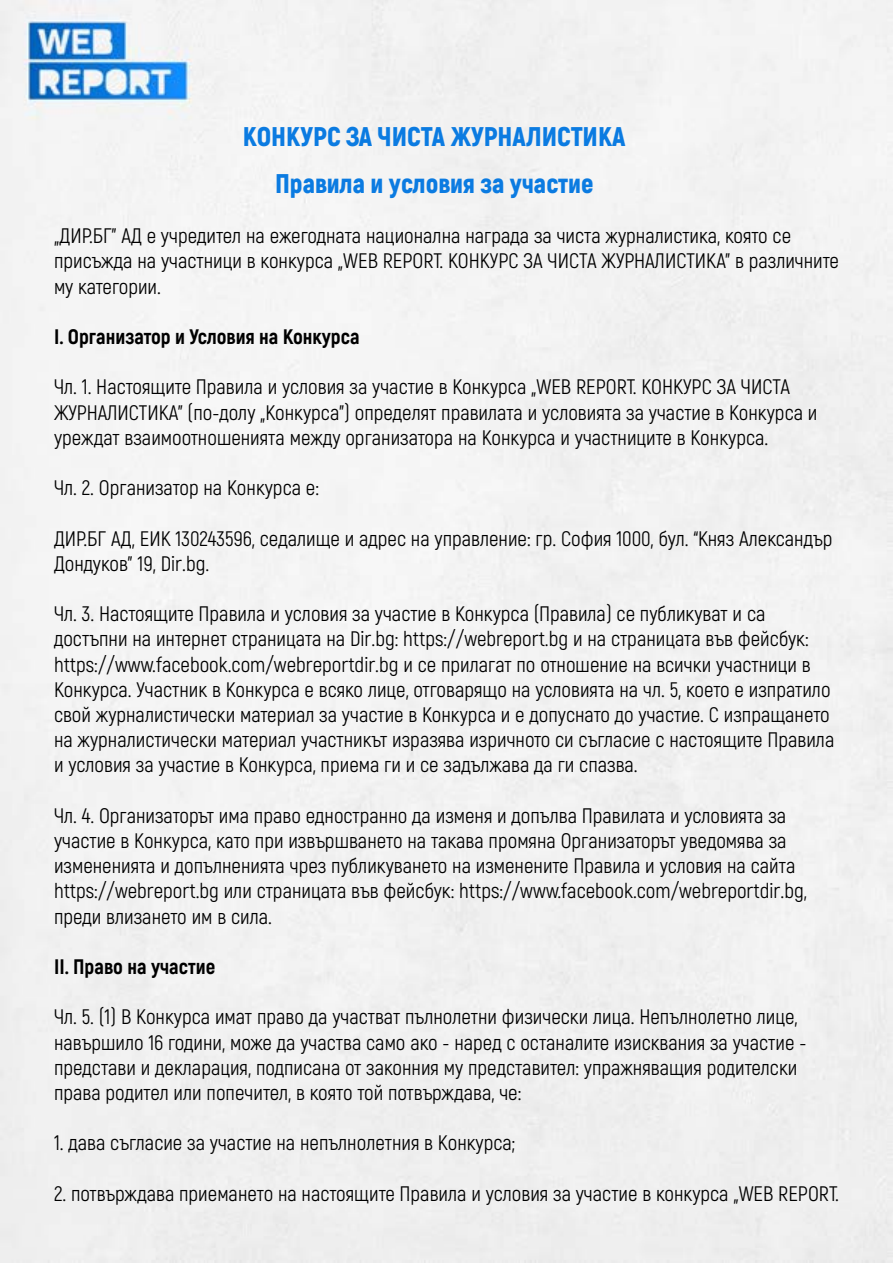
<style>
.page{position:relative;width:893px;height:1263px;background:#f2f2f2}
.page>*{position:absolute;margin:0;border:0;box-sizing:border-box;transform-origin:0 0}
.t1{font:900 27px "Akrobat";color:#0b7be1}
.t2{font:21px/25.2px "Akrobat";color:#000}
.t3{font:800 21px "Akrobat";color:#000}
</style>
<div class="page">
<p class="t1" style="left:243px;top:119px;width:384px">КОНКУРС ЗА ЧИСТА ЖУРНАЛИСТИКА</p>
<p class="t1" style="left:275px;top:166px;width:320px">Правила и условия за участие</p>
<p class="t2" style="left:54px;top:223px;width:786px">„ДИР.БГ” АД е учредител на ежегодната национална награда за чиста журналистика, която се присъжда на участници в конкурса „WEB REPORT. КОНКУРС ЗА ЧИСТА ЖУРНАЛИСТИКА” в различните му категории.</p>
<p class="t3" style="left:54px;top:323px;width:307px">I. Организатор и Условия на Конкурса</p>
<p class="t2" style="left:54px;top:374px;width:765px">Чл. 1. Настоящите Правила и условия за участие в Конкурса „WEB REPORT. КОНКУРС ЗА ЧИСТА<br>ЖУРНАЛИСТИКА” (по-долу „Конкурса”) определят правилата и условията за участие в Конкурса и уреждат взаимоотношенията между организатора на Конкурса и участниците в Конкурса.</p>
<p class="t2" style="left:54px;top:475px;width:267px">Чл. 2. Организатор на Конкурса e:</p>
<p class="t2" style="left:54px;top:526px;width:780px">ДИР.БГ АД, ЕИК 130243596, седалище и адрес на управление: гр. София 1000, бул. “Княз Александър<br>Дондуков” 19, Dir.bg.</p>
<p class="t2" style="left:54px;top:601px;width:782px">Чл. 3. Настоящите Правила и условия за участие в Конкурсa (Правила) се публикуват и са достъпни на интернет страницата на Dir.bg: https://webreport.bg и на страницата във фейсбук: https://www.facebook.com/webreportdir.bg и се прилагат по отношение на всички участници в Конкурса. Участник в Конкурса е всяко лице, отговарящо на условията на чл. 5, което e изпратило свой журналистически материал за участие в Конкурса и е допуснато дo участие. С изпращането на журналистически материал участникът изразява изричното си съгласие с настоящите Правила и условия за участие в Конкурса, приема ги и се задължава да ги спазва.</p>
<p class="t2" style="left:54px;top:803px;width:754px">Чл. 4. Организаторът има право едностранно да изменя и допълва Правилата и условията за участие в Конкурсa, като при извършването на такава промяна Организаторът уведомява за измененията и допълненията чрез публикуването на изменените Правила и условия на сайта https://webreport.bg или страницата във фейсбук: https://www.facebook.com/webreportdir.bg, преди влизането им в сила.</p>
<p class="t3" style="left:54px;top:953px;width:163px">II. Право на участие</p>
<p class="t2" style="left:54px;top:1004px;width:754px">Чл. 5. (1) В Конкурса имат право да участват пълнолетни физически лица. Непълнолетно лице, навършило 16 години, може да участва само ако - наред с останалите изисквания за участие - представи и декларация, подписана от законния му представител: упражняващия родителски права родител или попечител, в която той потвърждава, че:</p>
<p class="t2" style="left:54px;top:1130px;width:463px">1. дава съгласие за участие на непълнолетния в Конкурса;</p>
<p class="t2" style="left:54px;top:1181px;width:786px">2. потвърждава приемането на настоящите Правила и условия за участие в конкурса „WEB REPORT.</p>
</div>
